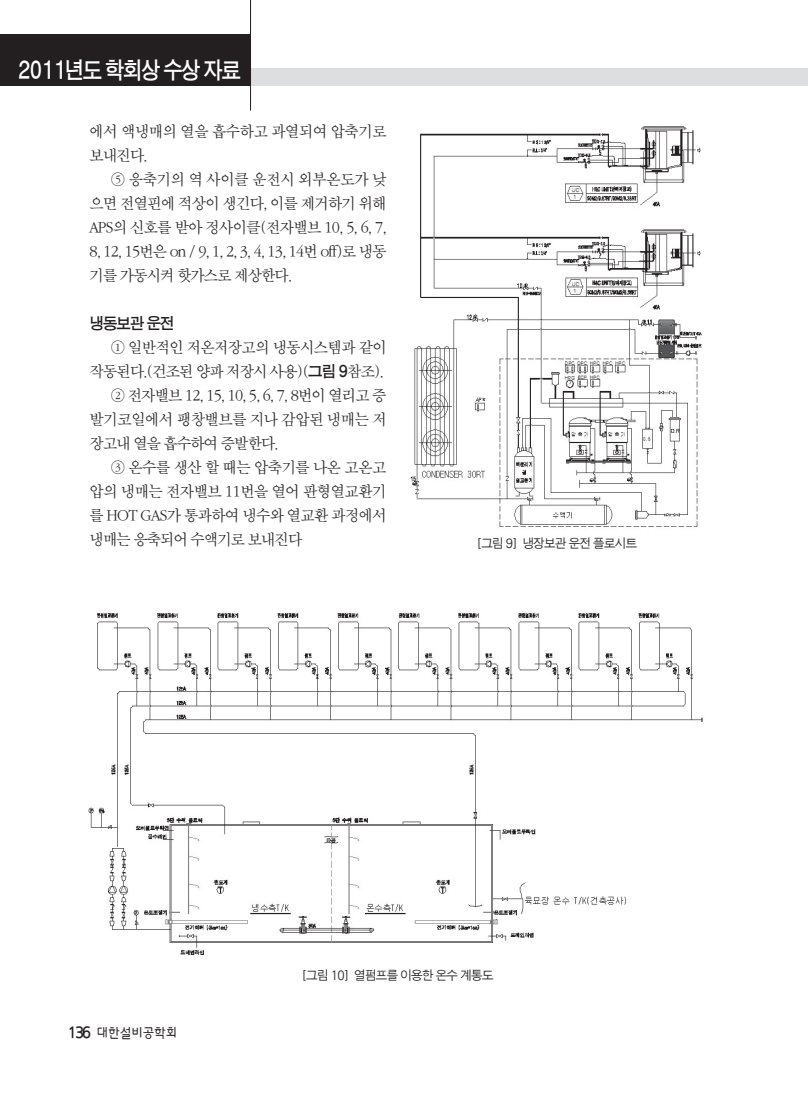
<style>
.page{position:relative;width:808px;height:1110px;background:#fff}
.page>*{position:absolute;margin:0;border:0;box-sizing:border-box;transform-origin:0 0}
.t1{font:23.1px "SMT Gothic Std";letter-spacing:-.1em;color:#fff;scale:.86 1}
.t2{font:15.75px "SMSS Myung Jo 10 Std";letter-spacing:-.085em;color:#231f20;scale:.95 1}
.t3{font:15.75px "SMSS Myung Jo 10 Std";letter-spacing:-.065em;color:#231f20;scale:.95 1}
.t4{font:15.75px "SMT Gothic Std";letter-spacing:-.1em;color:#231f20;scale:.95 1}
.t5{font:13.5px "H Ykan M";letter-spacing:-.1em;color:#231f20;scale:.95 1}
.t6{font:12.75px "SMSJ Gothic Std";letter-spacing:-.1em;color:#231f20;scale:.95 1}
.s1{font-family:"SMT Gothic Std"}
.s2{font-family:"arita SB";font-size:16.5px}
</style>
<div class="page">
<img style="left:410px;top:126px;width:292px;height:401px">
<img style="left:89px;top:613px;width:614px;height:342px">
<div style="left:0;top:68px;width:808px;height:18px;background:#dddedf"></div>
<div style="left:0;top:34px;width:251px;height:52px;background:#231f20"></div>
<hr style="left:250px;top:0;width:1px;height:111px;background:#231f20">
<p class="t1" style="left:17px;top:58px;width:262px">2011년도 학회상 수상 자료</p>
<p class="t2" style="left:89px;top:123px;width:315px">에서 액냉매의 열을 흡수하고 과열되여 압축기로</p>
<p class="t2" style="left:89px;top:147px;width:63px">보내진다.</p>
<p class="t3" style="left:111px;top:171px;width:292px">⑤ 응축기의 역 사이클 운전시 외부온도가 낮</p>
<p class="t2" style="left:89px;top:195px;width:315px">으면 전열핀에 적상이 생긴다, 이를 제거하기 위해</p>
<p class="t2" style="left:89px;top:219px;width:315px">APS의 신호를 받아 정사이클(전자밸브 10, 5, 6, 7,</p>
<p class="t2" style="left:89px;top:243px;width:315px">8, 12, 15번은 on / 9, 1, 2, 3, 4, 13, 14번 off)로 냉동</p>
<p class="t2" style="left:89px;top:267px;width:215px">기를 가동시켜 핫가스로 제상한다.</p>
<p class="t4" style="left:89px;top:315px;width:92px">냉동보관 운전</p>
<p class="t2" style="left:111px;top:339px;width:292px">① 일반적인 저온저장고의 냉동시스템과 같이</p>
<p class="t2" style="left:89px;top:363px;width:312px">작동된다.(건조된 양파 저장시 사용)(<span class="s1">그림 9</span>참조).</p>
<p class="t2" style="left:111px;top:387px;width:292px">② 전자밸브 12, 15, 10, 5, 6, 7, 8번이 열리고 증</p>
<p class="t2" style="left:89px;top:411px;width:315px">발기코일에서 팽창밸브를 지나 감압된 냉매는 저</p>
<p class="t2" style="left:89px;top:435px;width:201px">장고내 열을 흡수하여 증발한다.</p>
<p class="t2" style="left:111px;top:459px;width:292px">③ 온수를 생산 할 때는 압축기를 나온 고온고</p>
<p class="t2" style="left:89px;top:483px;width:315px">압의 냉매는 전자밸브 11번을 열어 판형열교환기</p>
<p class="t2" style="left:89px;top:507px;width:315px">를 HOT GAS가 통과하여 냉수와 열교환 과정에서</p>
<p class="t2" style="left:89px;top:531px;width:226px">냉매는 응축되어 수액기로 보내진다</p>
<p class="t6" style="left:476px;top:537px;width:171px">[그림 9] 냉장보관 운전 플로시트</p>
<p class="t5" style="left:68px;top:1026px;width:118px"><span class="s2">136</span> 대한설비공학회</p>
<p class="t6" style="left:301px;top:969px;width:204px">[그림 10] 열펌프를 이용한 온수 계통도</p>
</div>
